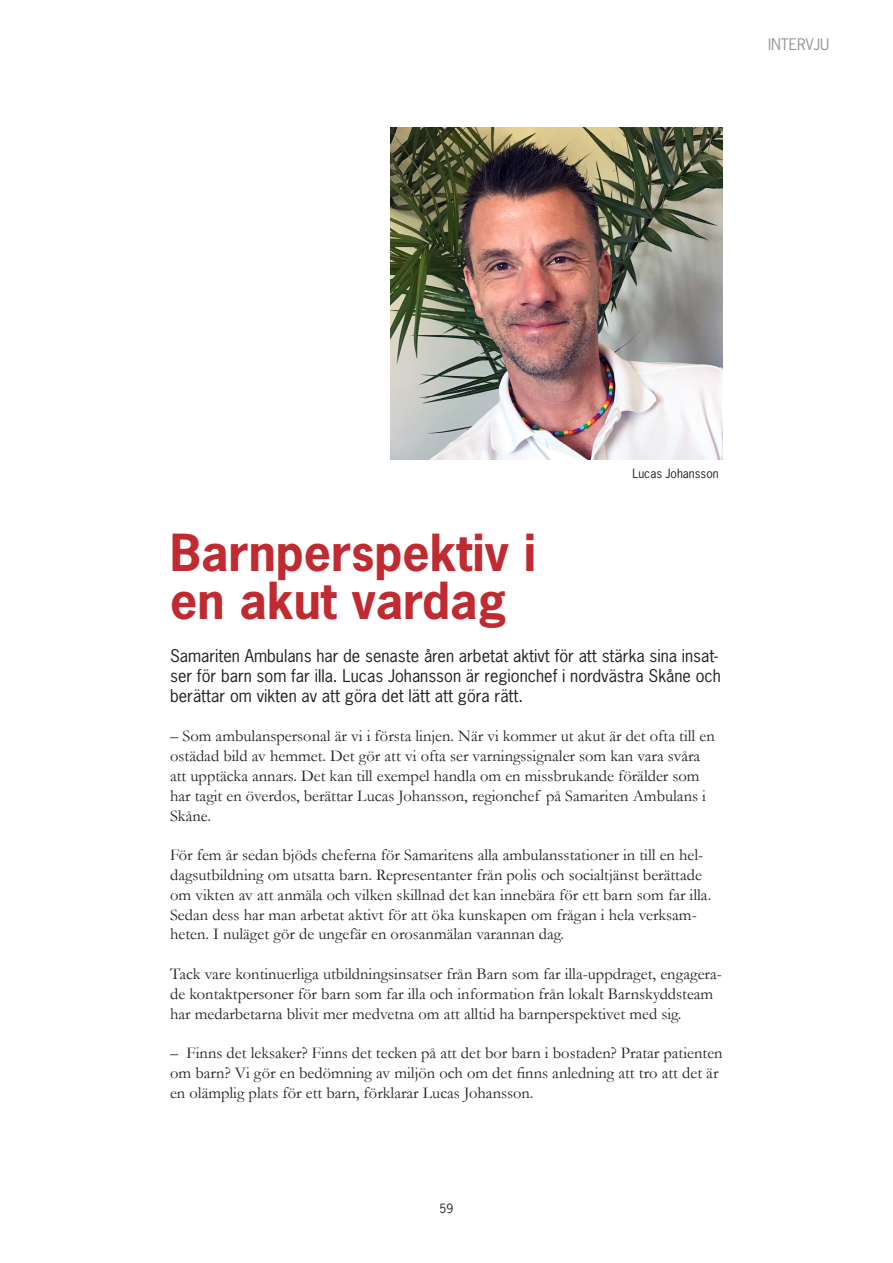
<style>
.page{position:relative;width:893px;height:1263px;background:#fff}
.page>*{position:absolute;margin:0;border:0;box-sizing:border-box;transform-origin:0 0}
.Rubrik_2{font:700 48px/48px "News Gothic Std";color:#bf2b31}
.Brödtext{font:16.5px/19.8px "Garamond";color:#231f20}
.Brödtext-2{font:16.5px/19.8px "News Gothic Std";color:#231f20}
.t1{font:15px "News Gothic Std";color:#939598}
.Bildtext{font:12px "News Gothic Std";color:#231f20}
</style>
<div class="page">
<img style="left:391px;top:128px;width:332px;height:332px">
<p class="t1" style="left:768px;top:35px;width:63px">INTERVJU</p>
<p class="Bildtext" style="left:632px;top:465px;width:88px">Lucas Johansson</p>
<p class="Rubrik_2" style="left:170px;top:528px;width:367px">Barnperspektiv i en akut vardag</p>
<p class="Brödtext-2" style="left:170px;top:646px;width:552px">Samariten Ambulans har de senaste åren arbetat aktivt för att stärka sina insat&shy;ser för barn som far illa. Lucas Johansson är regionchef i nordvästra Skåne och berättar om vikten av att göra det lätt att göra rätt.</p>
<p class="Brödtext" style="left:170px;top:726px;width:546px">– Som ambulanspersonal är vi i första linjen. När vi kommer ut akut är det ofta till en ostädad bild av hemmet. Det gör att vi ofta ser varningssignaler som kan vara svåra att upptäcka annars. Det kan till exempel handla om en missbrukande förälder som har tagit en överdos, berättar Lucas Johansson, regionchef på Samariten Ambulans i Skåne.</p>
<p class="Brödtext" style="left:170px;top:845px;width:543px">För fem år sedan bjöds cheferna för Samaritens alla ambulansstationer in till en hel&shy;dagsutbildning om utsatta barn. Representanter från polis och socialtjänst berättade om vikten av att anmäla och vilken skillnad det kan innebära för ett barn som far illa.<br>Sedan dess har man arbetat aktivt för att öka kunskapen om frågan i hela verksam&shy;heten. I nuläget gör de ungefär en orosanmälan varannan dag.</p>
<p class="Brödtext" style="left:170px;top:963px;width:553px">Tack vare kontinuerliga utbildningsinsatser från Barn som far illa-uppdraget, engagera&shy;de kontaktpersoner för barn som far illa och information från lokalt Barnskyddsteam har medarbetarna blivit mer medvetna om att alltid ha barnperspektivet med sig.</p>
<p class="Brödtext" style="left:170px;top:1043px;width:554px">– Finns det leksaker? Finns det tecken på att det bor barn i bostaden? Pratar patienten om barn? Vi gör en bedömning av miljön och om det finns anledning att tro att det är en olämplig plats för ett barn, förklarar Lucas Johansson.</p>
<p class="Bildtext" style="left:440px;top:1200px;width:15px">59</p>
</div>
